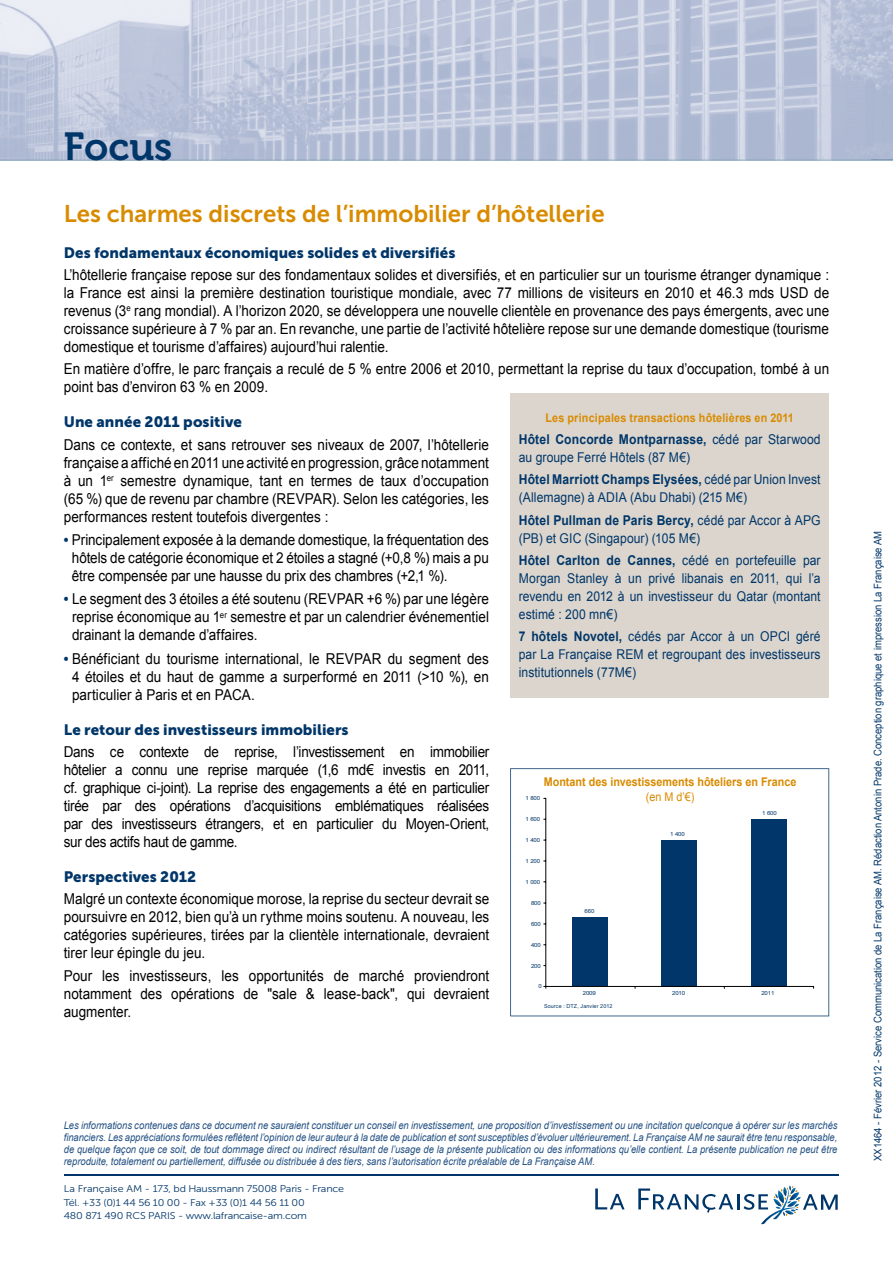
<style>
.page{position:relative;width:893px;height:1263px;background:#fff}
.page>*{position:absolute;margin:0;border:0;box-sizing:border-box;transform-origin:0 0}
.t1{font:39px "Museo 700";color:#003669}
.t2{font:24px "Museo Sans 700";color:#d98b00}
.t3{font:15px/18px "Arial";color:#000;text-align:justify;scale:.9 1}
.t4{font:15px "Museo Sans 900";letter-spacing:.005em;color:#003669}
.t5{font:13.5px/18px "Arial";letter-spacing:.005em;color:#003669;scale:.9 1}
.t6{font:700 12px "Arial";color:#d98b00;scale:.9 1}
.t7{font:12px "Arial";color:#d98b00;scale:.9 1}
.t8{font:italic 10.5px/12px "Arial";letter-spacing:-.005em;color:#265384;text-align:justify;scale:.9 1}
.t9{font:10.5px "Arial";color:#003669;scale:.9 1}
.t10{font:9.75px/13.5px "Museo Sans 300";letter-spacing:-.02em;color:#003669;scale:1.1 1}
.t11{font:5.55px "Arial";letter-spacing:-.025em;color:#003669;scale:1.08 1}
.t12{font:5.4px "Arial";letter-spacing:.02em;color:#003669}
.s1{font-weight:700;color:#003669}
.s2{font-weight:700}
.s3{color:#003560}
</style>
<div class="page">
<img style="left:0;top:0;width:893px;height:161px">
<svg style="left:872px;top:160px;width:21px;height:1px"></svg>
<svg style="left:510px;top:768px;width:319px;height:248px"></svg>
<hr style="left:64px;top:1174px;width:775px;height:1px;background:#003669">
<div style="left:510px;top:393px;width:319px;height:304px;background:#dbd5cd"></div>
<svg style="left:595px;top:1188px;width:30px;height:21px"></svg>
<svg style="left:638px;top:1185px;width:200px;height:39px"></svg>
<h1 class="t1" style="left:64px;top:125px;width:110px">Focus</h1>
<h2 class="t2" style="left:64px;top:200px;width:542px">Les charmes discrets de l’immobilier d’hôtellerie</h2>
<p class="t4" style="left:64px;top:244px;width:393px">Des fondamentaux économiques solides et diversifiés</p>
<p class="t3" style="left:64px;top:266px;width:852px">L’hôtellerie française repose sur des fondamentaux solides et diversifiés, et en particulier sur un tourisme étranger dynamique : la France est ainsi la première destination touristique mondiale, avec 77 millions de visiteurs en 2010 et 46.3 mds USD de revenus (3<sup>e</sup> rang mondial). A l’horizon 2020, se développera une nouvelle clientèle en provenance des pays émergents, avec une croissance supérieure à 7 % par an. En revanche, une partie de l’activité hôtelière repose sur une demande domestique (tourisme domestique et tourisme d’affaires) aujourd’hui ralentie.</p>
<p class="t3" style="left:64px;top:360px;width:852px">En matière d’offre, le parc français a reculé de 5 % entre 2006 et 2010, permettant la reprise du taux d’occupation, tombé à un point bas d’environ 63 % en 2009.</p>
<p class="t4" style="left:64px;top:414px;width:180px">Une année 2011 positive</p>
<p class="t3" style="left:64px;top:435px;width:474px">Dans ce contexte, et sans retrouver ses niveaux de 2007, l’hôtellerie française a affiché en 2011 une activité en progression, grâce notamment à un 1<sup>er</sup> semestre dynamique, tant en termes de taux d’occupation (65 %) que de revenu par chambre (REVPAR). Selon les catégories, les performances restent toutefois divergentes :</p>
<p class="t3" style="left:72px;top:531px;width:465px;text-indent:-8px"><span class="s1">•</span> Principalement exposée à la demande domestique, la fréquentation des hôtels de catégorie économique et 2 étoiles a stagné (+0,8 %) mais a pu être compensée par une hausse du prix des chambres (+2,1 %).</p>
<p class="t3" style="left:72px;top:590px;width:465px;text-indent:-8px"><span class="s1">•</span> Le segment des 3 étoiles a été soutenu (REVPAR +6 %) par une légère reprise économique au 1<sup>er</sup> semestre et par un calendrier événementiel drainant la demande d’affaires.</p>
<p class="t3" style="left:72px;top:649px;width:465px;text-indent:-8px"><span class="s1">•</span> Bénéficiant du tourisme international, le REVPAR du segment des 4 étoiles et du haut de gamme a surperformé en 2011 (&gt;10 %), en particulier à Paris et en PACA.</p>
<p class="t4" style="left:64px;top:721px;width:286px">Le retour des investisseurs immobiliers</p>
<p class="t3" style="left:64px;top:743px;width:474px">Dans ce contexte de reprise, l’investissement en immobilier hôtelier a connu une reprise marquée (1,6 md€ investis en 2011, cf. graphique ci-joint). La reprise des engagements a été en particulier tirée par des opérations d’acquisitions emblématiques réalisées par des investisseurs étrangers, et en particulier du Moyen-Orient, sur des actifs haut de gamme.</p>
<p class="t4" style="left:64px;top:868px;width:134px">Perspectives 2012</p>
<p class="t3" style="left:64px;top:890px;width:474px">Malgré un contexte économique morose, la reprise du secteur devrait se poursuivre en 2012, bien qu’à un rythme moins soutenu. A nouveau, les catégories supérieures, tirées par la clientèle internationale, devraient tirer leur épingle du jeu.</p>
<p class="t3" style="left:64px;top:966px;width:474px">Pour les investisseurs, les opportunités de marché proviendront notamment des opérations de "sale &amp; lease-back", qui devraient augmenter.</p>
<p class="t6" style="left:545px;top:409px;width:278px">Les principales transactions hôtelières en 2011</p>
<p class="t5" style="left:519px;top:430px;width:337px"><span class="s2">Hôtel Concorde Montparnasse,</span> cédé par Starwood au groupe Ferré Hôtels (87 M€)</p>
<p class="t5" style="left:519px;top:471px;width:337px"><span class="s2">Hôtel Marriott Champs Elysées,</span> cédé par Union Invest (Allemagne) à ADIA (Abu Dhabi) (215 M€)</p>
<p class="t5" style="left:519px;top:511px;width:337px"><span class="s2">Hôtel Pullman de Paris Bercy,</span> cédé par Accor à APG (PB) et GIC (Singapour) (105 M€)</p>
<p class="t5" style="left:519px;top:551px;width:337px;text-align:justify"><span class="s2">Hôtel Carlton de Cannes,</span> cédé en portefeuille par Morgan Stanley à un privé libanais en 2011, qui l’a revendu en 2012 à un investisseur du Qatar (montant estimé : 200 mn€)</p>
<p class="t5" style="left:519px;top:627px;width:337px;text-align:justify"><span class="s2">7 hôtels Novotel,</span> cédés par Accor à un OPCI géré par La Française REM et regroupant des investisseurs institutionnels (77M€)</p>
<p class="t6" style="left:544px;top:773px;width:282px">Montant des investissements hôteliers en France</p>
<p class="t7" style="left:646px;top:789px;width:56px">(en M d’€)</p>
<p class="t11" style="left:525px;top:794px;width:15px">1 800</p>
<p class="t11" style="left:762px;top:809px;width:15px">1 600</p>
<p class="t11" style="left:525px;top:815px;width:15px">1 600</p>
<p class="t11" style="left:670px;top:830px;width:15px">1 400</p>
<p class="t11" style="left:525px;top:836px;width:15px">1 400</p>
<p class="t11" style="left:525px;top:857px;width:15px">1 200</p>
<p class="t11" style="left:525px;top:878px;width:15px">1 000</p>
<p class="t11" style="left:531px;top:899px;width:11px">800</p>
<p class="t11" style="left:585px;top:907px;width:11px">660</p>
<p class="t11" style="left:531px;top:920px;width:11px">600</p>
<p class="t11" style="left:531px;top:941px;width:11px">400</p>
<p class="t11" style="left:531px;top:962px;width:11px">200</p>
<p class="t11" style="left:538px;top:982px;width:5px">0</p>
<p class="t11" style="left:583px;top:989px;width:14px">2009</p>
<p class="t11" style="left:672px;top:989px;width:14px">2010</p>
<p class="t11" style="left:761px;top:989px;width:14px">2011</p>
<p class="t12" style="left:544px;top:1002px;width:70px">Source : DTZ, Janvier 2012</p>
<p class="t8" style="left:64px;top:1119px;width:861px">Les informations contenues dans ce document ne sauraient constituer un conseil en investissement, une proposition d’investissement ou une incitation quelconque à opérer sur les marchés financiers. Les appréciations formulées reflètent l’opinion de leur auteur à la date de publication et sont susceptibles d’évoluer ultérieurement. La Française AM ne saurait être tenu responsable, de quelque façon que ce soit, de tout dommage direct ou indirect résultant de l’usage de la présente publication ou des informations qu’elle contient. La présente publication ne peut être reproduite, totalement ou partiellement, diffusée ou distribuée à des tiers, sans l’autorisation écrite préalable de La Française AM.</p>
<p class="t10" style="left:64px;top:1182px;width:256px"><span class="s3">La Française AM</span> - 173, bd Haussmann 75008 Paris - France<br>Tél. +33 (0)1 44 56 10 00 - Fax +33 (0)1 44 56 11 00<br>480 871 490 RCS PARIS - www.lafrancaise-am.com</p>
<p class="t9" style="left:871px;top:1161px;width:701px;rotate:-90deg">XX1464 - Février 2012 - Service Communication de La Française AM. Rédaction Antonin Prade. Conception graphique et impression La Française AM</p>
</div>
